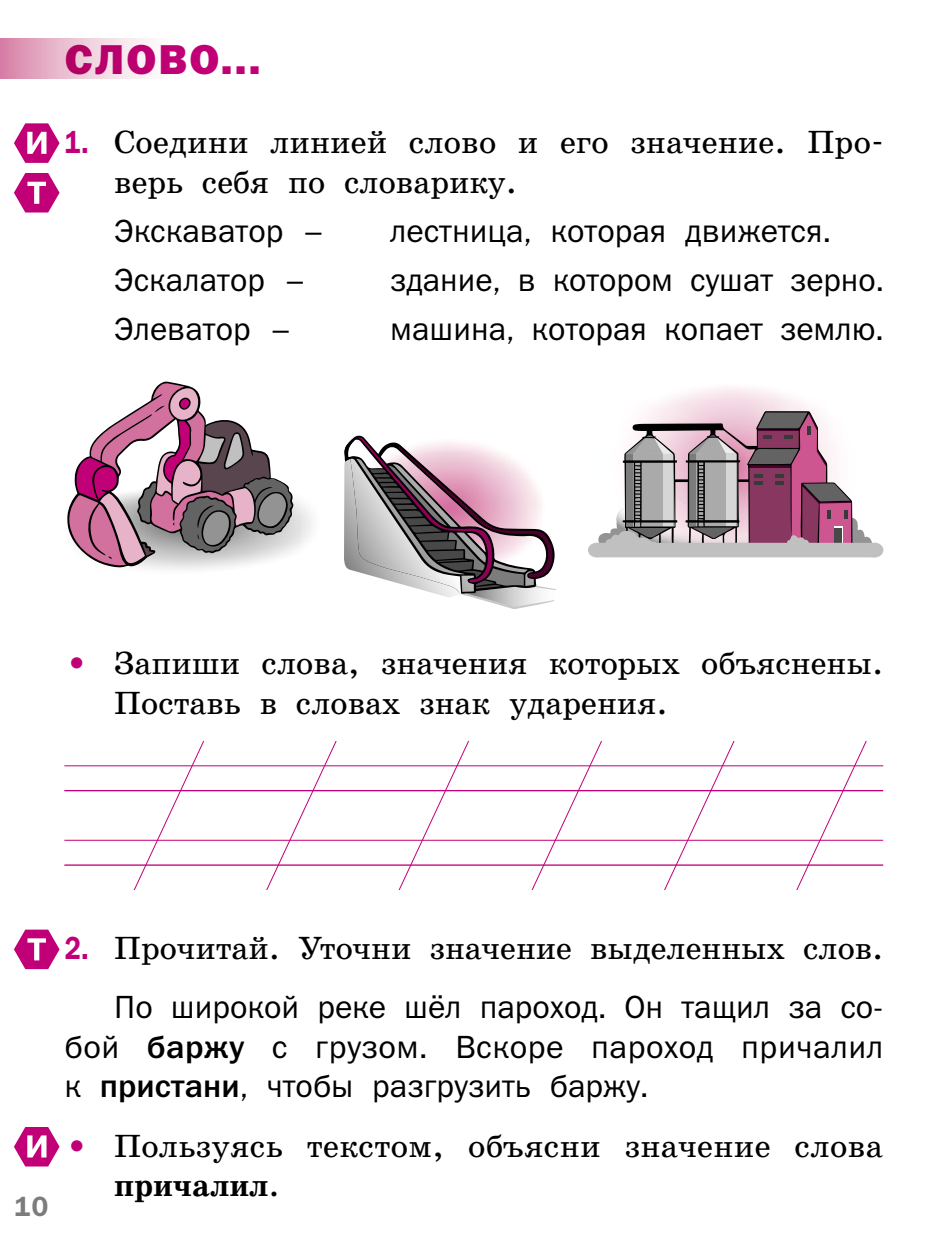
<style>
.page{position:relative;width:933px;height:1241px;background:#fff}
.page>*{position:absolute;margin:0;border:0;box-sizing:border-box;transform-origin:0 0}
.t1{font:42px "Franklin Gothic Heavy ITC";letter-spacing:.05em;color:#c10077}
.t2{font:32.55px/39.7px "School";color:#000}
.t3{font:32.2px/39.2px "Franklin Gothic Book ITC";color:#000;text-align:justify}
.t4{font:28px "Franklin Gothic Demi ITC";color:#7c7c7c}
.s1{font-family:"Franklin Gothic Demi ITC";font-size:32.2px;color:#c10077}
.s2{font-family:"Franklin Gothic Heavy ITC";color:#c10077}
.s3{font-family:"Franklin Gothic Medium ITC"}
.s4{font-weight:700}
</style>
<div class="page">
<hr style="left:64px;top:765px;width:819px;height:1px;background:#c10077">
<hr style="left:64px;top:789px;width:819px;height:2px;background:#c10077">
<hr style="left:64px;top:839px;width:819px;height:1px;background:#c10077">
<hr style="left:64px;top:864px;width:819px;height:1px;background:#c10077">
<svg style="left:337px;top:765px;width:83px;height:124px"></svg>
<svg style="left:420px;top:740px;width:132px;height:149px"></svg>
<svg style="left:552px;top:740px;width:315px;height:149px"></svg>
<svg style="left:64px;top:740px;width:273px;height:149px"></svg>
<svg style="left:0;top:39px;width:150px;height:39px;background:#ebc2d3"></svg>
<svg style="left:14px;top:123px;width:46px;height:40px"></svg>
<svg style="left:14px;top:173px;width:46px;height:39px"></svg>
<svg style="left:14px;top:929px;width:46px;height:39px"></svg>
<svg style="left:14px;top:1127px;width:46px;height:39px"></svg>
<svg style="left:67px;top:381px;width:227px;height:187px"></svg>
<svg style="left:598px;top:411px;width:274px;height:146px"></svg>
<div style="left:866px;top:542px;width:17px;height:15px;background:#c0c0c0;border-radius:50%"></div>
<div style="left:588px;top:542px;width:16px;height:15px;background:#c0c0c0;border-radius:50%"></div>
<svg style="left:344px;top:435px;width:212px;height:174px"></svg>
<h1 class="t1" style="left:65px;top:33px;width:198px">СЛОВО…</h1>
<p class="t2" style="left:114px;top:122px;width:770px;text-indent:-50px"><span class="s1">1.</span> Соедини линией слово и его значение. Про&shy;верь себя по словарику.</p>
<p class="t3" style="left:114px;top:210px;width:212px">Экскаватор –</p>
<p class="t3" style="left:390px;top:210px;width:442px">лестница, которая движется.</p>
<p class="t3" style="left:114px;top:260px;width:194px">Эскалатор –</p>
<p class="t3" style="left:390px;top:260px;width:495px">здание, в котором сушат зерно.</p>
<p class="t3" style="left:114px;top:309px;width:180px">Элеватор –</p>
<p class="t3" style="left:390px;top:309px;width:495px">машина, которая копает землю.</p>
<p class="t2" style="left:114px;top:643px;width:770px;text-indent:-50px"><span class="s2">•</span> Запиши слова, значения которых объяснены.<br>Поставь в словах знак ударения.</p>
<p class="t4" style="left:14px;top:1189px;width:36px">10</p>
<p class="t2" style="left:64px;top:928px;width:820px"><span class="s1">2.</span> Прочитай. Уточни значение выделенных слов.</p>
<p class="t3" style="left:64px;top:986px;width:820px;text-indent:50px">По широкой реке шёл пароход. Он тащил за со&shy;бой <span class="s3">баржу</span> с грузом. Вскоре пароход причалил к <span class="s3">пристани</span>, чтобы разгрузить баржу.</p>
<p class="t2" style="left:114px;top:1125px;width:770px;text-indent:-50px"><span class="s2">•</span> Пользуясь текстом, объясни значение слова <span class="s4">причалил</span>.</p>
</div>
